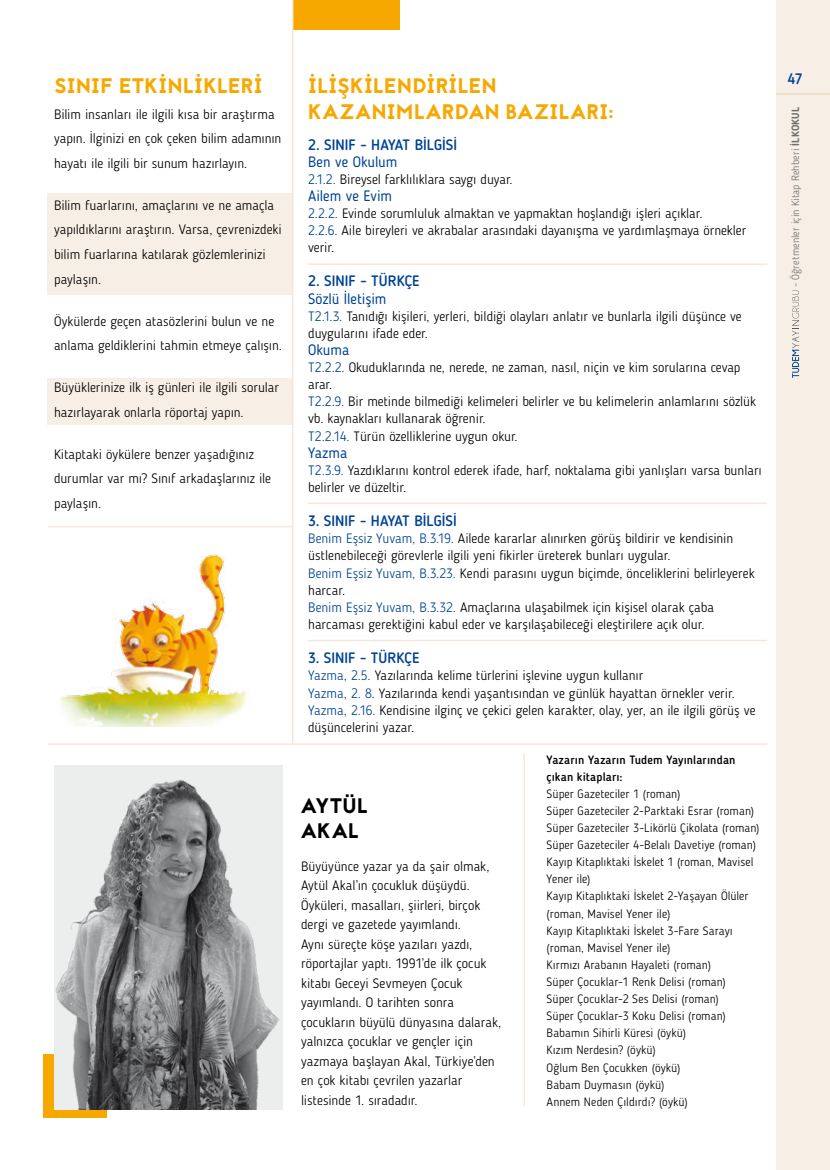
<style>
.page{position:relative;width:830px;height:1170px;background:#fff}
.page>*{position:absolute;margin:0;border:0;box-sizing:border-box;transform-origin:0 0}
.t1{font:21px/25.2px "Jaapokki";letter-spacing:.005em;color:#f7a800}
.t2{font:21px/25.2px "Jaapokki";letter-spacing:.005em;color:#000}
.t3{font:500 15px "Blogger Sans";color:#004494}
.t4{font:15px "Blogger Sans";letter-spacing:-.005em;color:#004494}
.t5{font:300 13.5px/17.1px "Blogger Sans";color:#000}
.t6{font:300 12px/17.1px "Blogger Sans";letter-spacing:.005em;color:#000}
.t7{font:500 12px/17.1px "Blogger Sans";letter-spacing:.01em;color:#000}
.t8{font:300 10.5px "Blogger Sans";letter-spacing:.01em;color:#707172}
.s1{color:#004494}
.s2{font-weight:700}
</style>
<div class="page">
<div style="left:775px;top:0;width:54px;height:1169px;background:#f7efe5"></div>
<hr style="left:775px;top:93px;width:54px;height:2px;background:#f4e8da">
<svg style="left:792px;top:290px;width:6px;height:88px"></svg>
<div style="left:43px;top:1054px;width:64px;height:63px;background:#f7a800"></div>
<img style="left:54px;top:765px;width:229px;height:344px">
<div style="left:48px;top:193px;width:244px;height:101px;background:#f7efe5"></div>
<div style="left:48px;top:379px;width:244px;height:46px;background:#f7efe5"></div>
<div style="left:293px;top:0;width:106px;height:30px;background:#f7a800"></div>
<hr style="left:292px;top:0;width:1px;height:743px;background:#f4e8da">
<hr style="left:523px;top:753px;width:1px;height:353px;background:#f4e8da">
<hr style="left:48px;top:743px;width:718px;height:1px;background:#f4e8da">
<hr style="left:308px;top:639px;width:458px;height:2px;background:#f4e8da">
<hr style="left:48px;top:526px;width:245px;height:1px;background:#f4e8da">
<hr style="left:308px;top:502px;width:458px;height:2px;background:#f4e8da">
<hr style="left:308px;top:263px;width:458px;height:2px;background:#f4e8da">
<img style="left:47px;top:526px;width:239px;height:200px">
<h1 class="t1" style="left:54px;top:74px;width:210px">SINIF ETKİNLİKLERİ</h1>
<p class="t5" style="left:54px;top:101px;width:229px;line-height:24.8px">Bilim insanları ile ilgili kısa bir araştırma yapın. İlginizi en çok çeken bilim adamının hayatı ile ilgili bir sunum hazırlayın.</p>
<p class="t5" style="left:54px;top:193px;width:229px;line-height:24.8px">Bilim fuarlarını, amaçlarını ve ne amaçla yapıldıklarını araştırın. Varsa, çevrenizdeki bilim fuarlarına katılarak gözlemlerinizi paylaşın.</p>
<p class="t5" style="left:54px;top:308px;width:229px;line-height:24.8px">Öykülerde geçen atasözlerini bulun ve ne anlama geldiklerini tahmin etmeye çalışın.</p>
<p class="t5" style="left:54px;top:375px;width:226px;line-height:24.8px">Büyüklerinize ilk iş günleri ile ilgili sorular hazırlayarak onlarla röportaj yapın.</p>
<p class="t5" style="left:54px;top:441px;width:218px;line-height:24.8px">Kitaptaki öykülere benzer yaşadığınız durumlar var mı? Sınıf arkadaşlarınız ile paylaşın.</p>
<h1 class="t1" style="left:308px;top:74px;width:306px">İLİŞKİLENDİRİLEN<br>KAZANIMLARDAN BAZILARI:</h1>
<p class="t3" style="left:308px;top:135px;width:150px">2. SINIF - HAYAT BİLGİSİ</p>
<p class="t4" style="left:308px;top:153px;width:91px">Ben ve Okulum</p>
<p class="t5" style="left:308px;top:171px;width:206px"><span class="s1">2.1.2.</span> Bireysel farklılıklara saygı duyar.</p>
<p class="t4" style="left:308px;top:187px;width:85px">Ailem ve Evim</p>
<p class="t5" style="left:308px;top:205px;width:439px"><span class="s1">2.2.2.</span> Evinde sorumluluk almaktan ve yapmaktan hoşlandığı işleri açıklar.<br><span class="s1">2.2.6.</span> Aile bireyleri ve akrabalar arasındaki dayanışma ve yardımlaşmaya örnekler verir.</p>
<p class="t3" style="left:308px;top:272px;width:113px">2. SINIF - TÜRKÇE</p>
<p class="t4" style="left:308px;top:289px;width:80px">Sözlü İletişim</p>
<p class="t5" style="left:308px;top:307px;width:435px"><span class="s1">T2.1.3.</span> Tanıdığı kişileri, yerleri, bildiği olayları anlatır ve bunlarla ilgili düşünce ve duygularını ifade eder.</p>
<p class="t4" style="left:308px;top:341px;width:43px">Okuma</p>
<p class="t5" style="left:308px;top:359px;width:449px"><span class="s1">T2.2.2.</span> Okuduklarında ne, nerede, ne zaman, nasıl, niçin ve kim sorularına cevap arar.<br><span class="s1">T2.2.9.</span> Bir metinde bilmediği kelimeleri belirler ve bu kelimelerin anlamlarını sözlük vb. kaynakları kullanarak öğrenir.<br><span class="s1">T2.2.14.</span> Türün özelliklerine uygun okur.</p>
<p class="t4" style="left:308px;top:443px;width:41px">Yazma</p>
<p class="t5" style="left:308px;top:461px;width:455px"><span class="s1">T2.3.9.</span> Yazdıklarını kontrol ederek ifade, harf, noktalama gibi yanlışları varsa bunları belirler ve düzeltir.</p>
<p class="t3" style="left:308px;top:512px;width:150px">3. SINIF - HAYAT BİLGİSİ</p>
<p class="t5" style="left:308px;top:530px;width:448px"><span class="s1">Benim Eşsiz Yuvam, B.3.19.</span> Ailede kararlar alınırken görüş bildirir ve kendisinin üstlenebileceği görevlerle ilgili yeni fikirler üreterek bunları uygular.<br><span class="s1">Benim Eşsiz Yuvam, B.3.23.</span> Kendi parasını uygun biçimde, önceliklerini belirleyerek harcar.<br><span class="s1">Benim Eşsiz Yuvam, B.3.32.</span> Amaçlarına ulaşabilmek için kişisel olarak çaba harcaması gerektiğini kabul eder ve karşılaşabileceği eleştirilere açık olur.</p>
<p class="t3" style="left:308px;top:649px;width:113px">3. SINIF - TÜRKÇE</p>
<p class="t5" style="left:308px;top:667px;width:449px"><span class="s1">Yazma, 2.5.</span> Yazılarında kelime türlerini işlevine uygun kullanır<br><span class="s1">Yazma, 2. 8.</span> Yazılarında kendi yaşantısından ve günlük hayattan örnekler verir.<br><span class="s1">Yazma, 2.16.</span> Kendisine ilginç ve çekici gelen karakter, olay, yer, an ile ilgili görüş ve düşüncelerini yazar.</p>
<h1 class="t2" style="left:300px;top:793px;width:69px">AYTÜL<br>AKAL</h1>
<p class="t5" style="left:301px;top:856px;width:202px;line-height:19.5px">Büyüyünce yazar ya da şair olmak, Aytül Akal’ın çocukluk düşüydü.<br>Öyküleri, masalları, şiirleri, birçok dergi ve gazetede yayımlandı.<br>Aynı süreçte köşe yazıları yazdı, röportajlar yaptı. 1991’de ilk çocuk kitabı Geceyi Sevmeyen Çocuk yayımlandı. O tarihten sonra çocukların büyülü dünyasına dalarak, yalnızca çocuklar ve gençler için yazmaya başlayan Akal, Türkiye’den en çok kitabı çevrilen yazarlar listesinde 1. sıradadır.</p>
<p class="t7" style="left:546px;top:750px;width:190px">Yazarın Yazarın Tudem Yayınlarından çıkan kitapları:</p>
<p class="t6" style="left:546px;top:785px;width:214px">Süper Gazeteciler 1 (roman)<br>Süper Gazeteciler 2-Parktaki Esrar (roman)<br>Süper Gazeteciler 3-Likörlü Çikolata (roman)<br>Süper Gazeteciler 4-Belalı Davetiye (roman)<br>Kayıp Kitaplıktaki İskelet 1 (roman, Mavisel Yener ile)<br>Kayıp Kitaplıktaki İskelet 2-Yaşayan Ölüler (roman, Mavisel Yener ile)<br>Kayıp Kitaplıktaki İskelet 3-Fare Sarayı (roman, Mavisel Yener ile)<br>Kırmızı Arabanın Hayaleti (roman)<br>Süper Çocuklar-1 Renk Delisi (roman)<br>Süper Çocuklar-2 Ses Delisi (roman)<br>Süper Çocuklar-3 Koku Delisi (roman)<br>Babamın Sihirli Küresi (öykü)<br>Kızım Nerdesin? (öykü)<br>Oğlum Ben Çocukken (öykü)<br>Babam Duymasın (öykü)<br>Annem Neden Çıldırdı? (öykü)</p>
<p class="t3" style="left:787px;top:69px;width:17px">47</p>
<p class="t8" style="left:788px;top:287px;width:182px;rotate:-90deg">- Öğretmenler için Kitap Rehberi <span class="s2">İLKOKUL</span></p>
</div>
